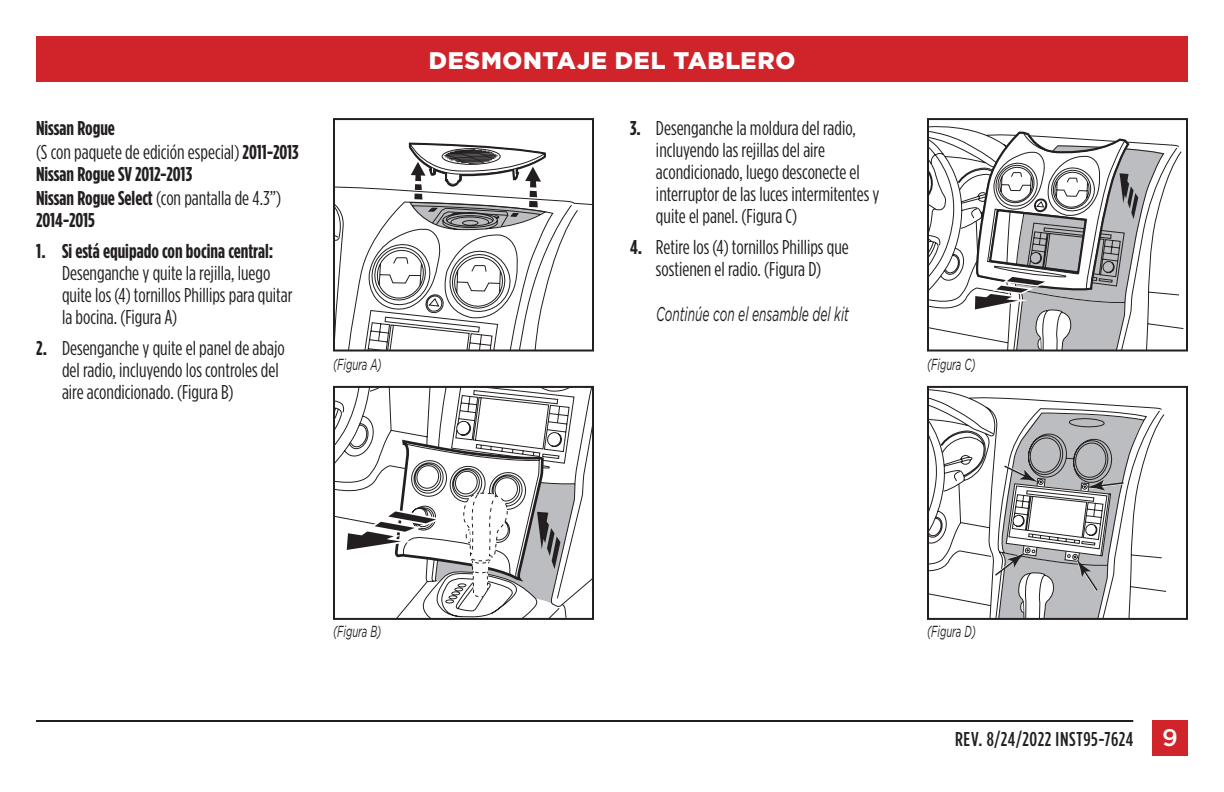
<style>
.page{position:relative;width:1224px;height:792px;background:#fff}
.page>*{position:absolute;margin:0;border:0;box-sizing:border-box;transform-origin:0 0}
.t1{font:900 24px "Gotham";letter-spacing:.03em;color:#fff}
.t2{font:20px/22px "Gotham Condensed";color:#231f20}
.t3{font:700 20px/24px "Gotham Condensed";color:#231f20}
.t4{font:italic 20px "Gotham";color:#231f20;scale:.6 1}
.t5{font:500 20px "Gotham Condensed";letter-spacing:.03em;color:#231f20}
.t6{font:italic 16px "Gotham";color:#231f20;scale:.6 1}
.s1{font-weight:700}
.s2{font-weight:400}
.s3{font-family:"Gotham";font-size:24px;color:#fff}
</style>
<div class="page">
<div style="left:36px;top:36px;width:1152px;height:45px;background:#d1232a"></div>
<hr style="left:36px;top:720px;width:1097px;height:2px;background:#231f20">
<div style="left:1152px;top:720px;width:36px;height:36px;background:#d1232a"></div>
<svg style="left:336px;top:186px;width:255px;height:163px"></svg>
<svg style="left:408px;top:143px;width:139px;height:89px"></svg>
<div style="left:333px;top:118px;width:261px;height:234px;border:2px solid #231f20"></div>
<svg style="left:930px;top:126px;width:253px;height:211px"></svg>
<svg style="left:973px;top:131px;width:191px;height:218px"></svg>
<div style="left:927px;top:118px;width:261px;height:234px;border:2px solid #231f20"></div>
<svg style="left:336px;top:389px;width:255px;height:228px"></svg>
<svg style="left:344px;top:400px;width:231px;height:204px"></svg>
<div style="left:333px;top:386px;width:261px;height:234px;border:2px solid #231f20"></div>
<svg style="left:930px;top:389px;width:236px;height:228px"></svg>
<svg style="left:993px;top:413px;width:151px;height:204px"></svg>
<div style="left:927px;top:386px;width:261px;height:234px;border:2px solid #231f20"></div>
<p class="t2" style="left:36px;top:116px;width:264px;line-height:24px"><span class="s1">Nissan Rogue<br></span>(S con paquete de edición especial) <span class="s1">2011-2013</span></p>
<p class="t3" style="left:36px;top:161px;width:247px">Nissan Rogue SV 2012-2013<br>Nissan Rogue Select <span class="s2">(con pantalla de 4.3”)</span></p>
<p class="t3" style="left:36px;top:207px;width:60px">2014-2015</p>
<p class="t3" style="left:36px;top:238px;width:239px">1. Si está equipado con bocina central:</p>
<p class="t2" style="left:62px;top:262px;width:232px">Desenganche y quite la rejilla, luego quite los (4) tornillos Phillips para quitar la bocina. (Figura A)</p>
<p class="t2" style="left:62px;top:337px;width:224px;text-indent:-26px"><span class="s1">2.</span> Desenganche y quite el panel de abajo del radio, incluyendo los controles del aire acondicionado. (Figura B)</p>
<p class="t1" style="left:429px;top:47px;width:368px">DESMONTAJE DEL TABLERO</p>
<p class="t2" style="left:656px;top:117px;width:225px;text-indent:-26px"><span class="s1">3.</span> Desenganche la moldura del radio, incluyendo las rejillas del aire acondicionado, luego desconecte el interruptor de las luces intermitentes y quite el panel. (Figura C)</p>
<p class="t2" style="left:630px;top:236px;width:220px;text-align:center"><span class="s1">4.</span> Retire los (4) tornillos Phillips que sostienen el radio. (Figura D)</p>
<p class="t4" style="left:656px;top:303px;width:323px">Continúe con el ensamble del kit</p>
<p class="t6" style="left:333px;top:355px;width:83px">(Figura A)</p>
<p class="t6" style="left:927px;top:355px;width:82px">(Figura C)</p>
<p class="t6" style="left:333px;top:623px;width:82px">(Figura B)</p>
<p class="t6" style="left:927px;top:623px;width:83px">(Figura D)</p>
<p class="t5" style="left:955px;top:728px;width:224px">REV. 8/24/2022 INST95-7624 <span class="s3">9</span></p>
</div>
